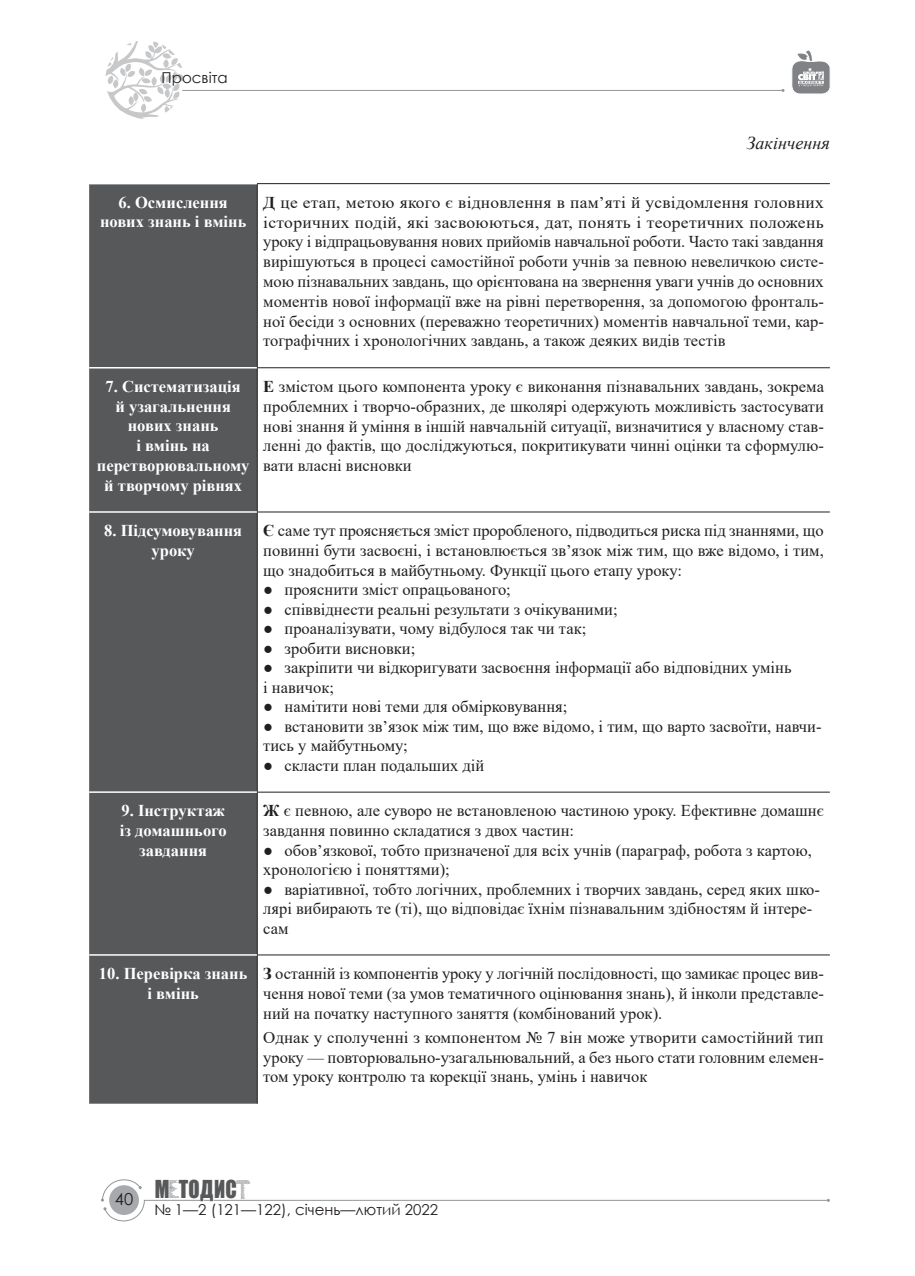
<style>
.page{position:relative;width:915px;height:1276px;background:#fff}
.page>*{position:absolute;margin:0;border:0;box-sizing:border-box;transform-origin:0 0}
.t1{font:22.65px "Impact";letter-spacing:.02em;color:#57585a;scale:.9 1}
.G2_7__Слова_Таблица{font:italic 18px "Times New Roman";color:#231f20}
.G4_4_Таблица_-_основ{font:16.5px/19.8px "Times New Roman";color:#231f20}
.G4_4_Таблица_-_основ-2{font:16.5px/19.8px "Times New Roman";color:#231f20;text-align:justify;scale:1.05 1}
.G4_3_Таблица_-_главн{font:700 16.5px/19.8px "Times New Roman";color:#fff;text-align:center}
.t2{font:16.5px "Century Gothic";color:#231f20}
.t3{font:15px "Century Gothic";color:#231f20}
.s1{font-weight:700}
.s2{color:#fff}
</style>
<div class="page">
<hr style="left:127px;top:90px;width:655px;height:1px;background:#939598">
<svg style="left:105px;top:41px;width:79px;height:78px"></svg>
<svg style="left:101px;top:1179px;width:728px;height:42px"></svg>
<svg style="left:792px;top:50px;width:38px;height:44px"></svg>
<div style="left:89px;top:184px;width:168px;height:919px;background:#57585a"></div>
<hr style="left:257px;top:183px;width:572px;height:1px;background:#231f20">
<hr style="left:257px;top:184px;width:1px;height:183px;background:#231f20">
<hr style="left:257px;top:367px;width:572px;height:1px;background:#231f20">
<hr style="left:257px;top:368px;width:1px;height:143px;background:#231f20">
<hr style="left:257px;top:511px;width:572px;height:1px;background:#231f20">
<hr style="left:257px;top:512px;width:1px;height:280px;background:#231f20">
<hr style="left:257px;top:792px;width:572px;height:1px;background:#231f20">
<hr style="left:257px;top:792px;width:1px;height:162px;background:#231f20">
<hr style="left:257px;top:954px;width:572px;height:1px;background:#231f20">
<hr style="left:257px;top:955px;width:1px;height:148px;background:#231f20">
<hr style="left:89px;top:367px;width:168px;height:1px;background:#fff">
<hr style="left:89px;top:511px;width:168px;height:2px;background:#fff">
<hr style="left:89px;top:791px;width:168px;height:2px;background:#fff">
<hr style="left:89px;top:954px;width:168px;height:1px;background:#fff">
<p class="t3" style="left:161px;top:67px;width:68px">Просвіта</p>
<p class="G2_7__Слова_Таблица" style="left:746px;top:130px;width:85px">Закінчення</p>
<p class="G4_3_Таблица_-_главн" style="left:100px;top:192px;width:148px">6. Осмислення нових знань і вмінь</p>
<p class="G4_4_Таблица_-_основ-2" style="left:263px;top:192px;width:535px"><span class="s1">Д</span> це етап, метою якого є відновлення в пам’яті й усвідомлення головних історичних подій, які засвоюються, дат, понять і теоретичних положень уроку і відпрацьовування нових прийомів навчальної роботи. Часто такі завдання вирішуються в процесі самостійної роботи учнів за певною невеличкою систе&shy;мою пізнавальних завдань, що орієнтована на звернення уваги учнів до основних моментів нової інформації вже на рівні перетворення, за допомогою фронталь&shy;ної бесіди з основних (переважно теоретичних) моментів навчальної теми, кар&shy;тографічних і хронологічних завдань, а також деяких видів тестів</p>
<p class="G4_3_Таблица_-_главн" style="left:97px;top:376px;width:154px">7. Систематизація<br>й узагальнення нових знань<br>і вмінь на перетворювальному й творчому рівнях</p>
<p class="G4_4_Таблица_-_основ" style="left:263px;top:376px;width:562px;text-align:justify"><span class="s1">Е</span> змістом цього компонента уроку є виконання пізнавальних завдань, зокрема проблемних і творчо-образних, де школярі одержують можливість застосувати нові знання й уміння в іншій навчальній ситуації, визначитися у власному став&shy;ленні до фактів, що досліджуються, покритикувати чинні оцінки та сформулю&shy;вати власні висновки</p>
<p class="G4_3_Таблица_-_главн" style="left:104px;top:520px;width:139px">8. Підсумовування уроку</p>
<p class="G4_4_Таблица_-_основ" style="left:263px;top:520px;width:562px;text-align:justify"><span class="s1">Є</span> саме тут проясняється зміст проробленого, підводиться риска під знаннями, що повинні бути засвоєні, і встановлюється зв’язок між тим, що вже відомо, і тим, що знадобиться в майбутньому. Функції цього етапу уроку:</p>
<p class="G4_4_Таблица_-_основ" style="left:263px;top:579px;width:249px">● прояснити зміст опрацьованого;</p>
<p class="G4_4_Таблица_-_основ" style="left:263px;top:599px;width:356px">● співвіднести реальні результати з очікуваними;</p>
<p class="G4_4_Таблица_-_основ" style="left:263px;top:618px;width:324px">● проаналізувати, чому відбулося так чи так;</p>
<p class="G4_4_Таблица_-_основ" style="left:263px;top:638px;width:153px">● зробити висновки;</p>
<p class="G4_4_Таблица_-_основ" style="left:263px;top:657px;width:529px">● закріпити чи відкоригувати засвоєння інформації або відповідних умінь і навичок;</p>
<p class="G4_4_Таблица_-_основ" style="left:263px;top:696px;width:305px">● намітити нові теми для обмірковування;</p>
<p class="G4_4_Таблица_-_основ" style="left:263px;top:716px;width:559px">● встановити зв’язок між тим, що вже відомо, і тим, що варто засвоїти, навчи&shy;тись у майбутньому;</p>
<p class="G4_4_Таблица_-_основ" style="left:263px;top:755px;width:222px">● скласти план подальших дій</p>
<p class="G4_3_Таблица_-_главн" style="left:120px;top:800px;width:108px">9. Інструктаж із домашнього завдання</p>
<p class="G4_4_Таблица_-_основ" style="left:263px;top:800px;width:562px"><span class="s1">Ж</span> є певною, але суворо не встановленою частиною уроку. Ефективне домашнє завдання повинно складатися з двох частин:</p>
<p class="G4_4_Таблица_-_основ" style="left:263px;top:840px;width:550px">● обов’язкової, тобто призначеної для всіх учнів (параграф, робота з картою, хронологією і поняттями);</p>
<p class="G4_4_Таблица_-_основ" style="left:263px;top:879px;width:558px">● варіативної, тобто логічних, проблемних і творчих завдань, серед яких шко&shy;лярі вибирають те (ті), що відповідає їхнім пізнавальним здібностям й інтере&shy;сам</p>
<p class="G4_3_Таблица_-_главн" style="left:99px;top:963px;width:150px">10. Перевірка знань і вмінь</p>
<p class="G4_4_Таблица_-_основ" style="left:263px;top:963px;width:562px;text-align:justify"><span class="s1">З</span> останній із компонентів уроку у логічній послідовності, що замикає процес вив&shy;чення нової теми (за умов тематичного оцінювання знань), й інколи представле&shy;ний на початку наступного заняття (комбінований урок).</p>
<p class="G4_4_Таблица_-_основ" style="left:263px;top:1027px;width:562px;text-align:justify">Однак у сполученні з компонентом № 7 він може утворити самостійний тип уроку — повторювально-узагальнювальний, а без нього стати головним елемен&shy;том уроку контролю та корекції знань, умінь і навичок</p>
<p class="t2" style="left:115px;top:1187px;width:20px">40</p>
<h1 class="t1" style="left:155px;top:1171px;width:93px">М<span class="s2">Е</span>ТОДИС</h1>
<p class="t3" style="left:154px;top:1199px;width:285px">№ 1—2 (121—122), січень—лютий 2022</p>
</div>
